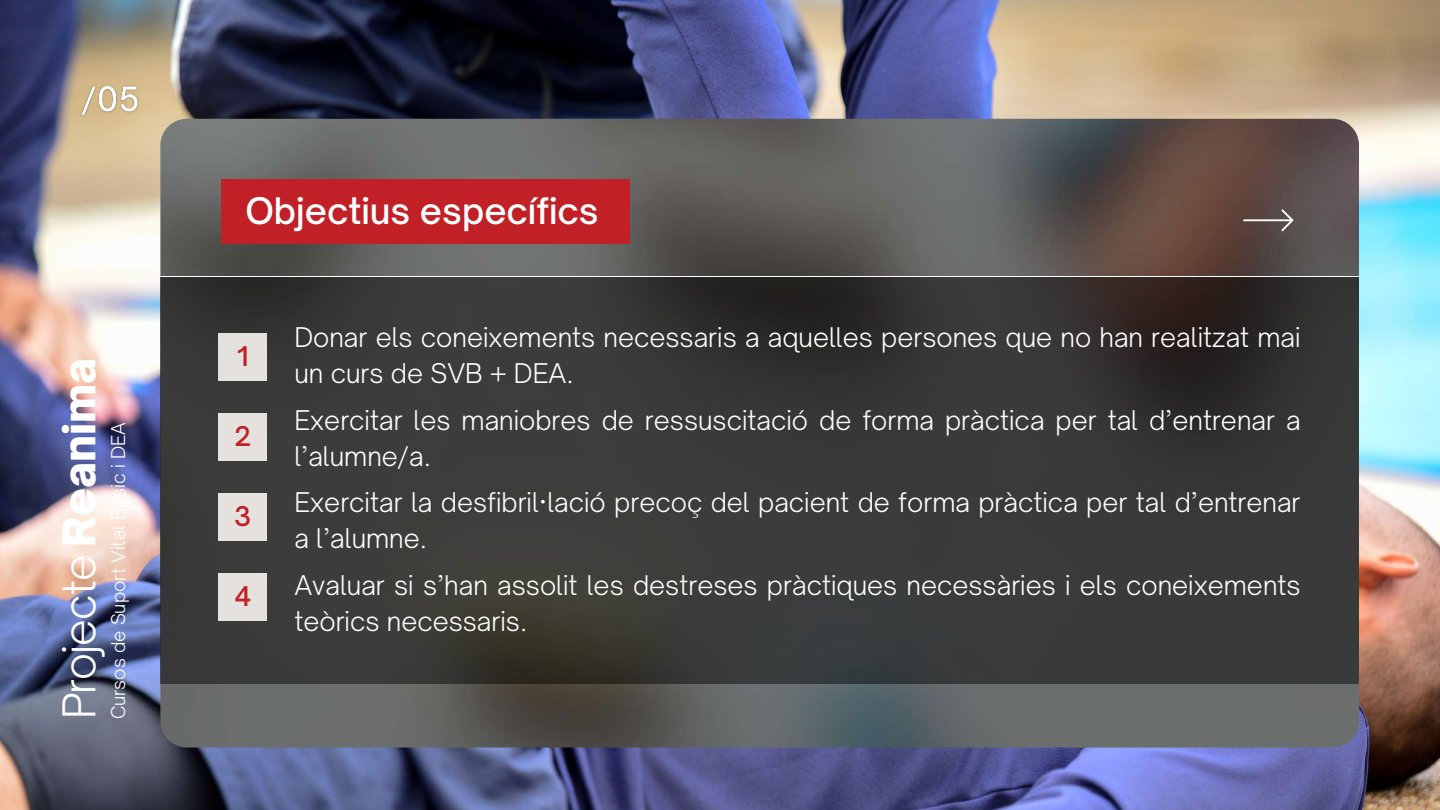
<style>
.page{position:relative;width:1440px;height:810px;background:#fff}
.page>*{position:absolute;margin:0;border:0;box-sizing:border-box;transform-origin:0 0}
.t1{font:300 43.2px "Open Sauce One";letter-spacing:-.025em;color:#fff}
.t2{font:500 35px "Open Sauce One";color:#fff}
.t3{font:300 26px/36px "Open Sauce One";color:#fff}
.t4{font:500 26px "Open Sauce One";color:#c02026}
.t5{font:300 18.2px "Open Sauce One";color:#fff}
.s1{font-weight:900}
</style>
<div class="page">
<img style="left:0;top:0;width:1440px;height:810px">
<img style="left:160px;top:119px;width:1198px;height:629px;border-radius:26px">
<svg style="left:160px;top:277px;width:1199px;height:407px;background:#373836"></svg>
<hr style="left:160px;top:276px;width:1199px;height:1px;background:#fff">
<svg style="left:1243px;top:209px;width:51px;height:22px"></svg>
<div style="left:221px;top:179px;width:409px;height:64px;background:#c02026"></div>
<img style="left:78px;top:80px;width:63px;height:40px">
<div style="left:219px;top:333px;width:48px;height:48px;background:#e5e1dc"></div>
<div style="left:219px;top:413px;width:48px;height:48px;background:#e5e1dc"></div>
<div style="left:219px;top:493px;width:48px;height:48px;background:#e5e1dc"></div>
<div style="left:219px;top:573px;width:48px;height:48px;background:#e5e1dc"></div>
<h1 class="t1" style="left:52px;top:719px;width:363px;rotate:-90deg">Projecte <span class="s1">Reanima</span></h1>
<p class="t5" style="left:107px;top:719px;width:299px;rotate:-90deg">Cursos de Suport Vital Bàsic i DEA</p>
<h2 class="t2" style="left:245px;top:189px;width:355px">Objectius específics</h2>
<p class="t4" style="left:237px;top:340px;width:13px">1</p>
<p class="t4" style="left:234px;top:420px;width:18px">2</p>
<p class="t4" style="left:234px;top:500px;width:19px">3</p>
<p class="t4" style="left:234px;top:580px;width:18px">4</p>
<p class="t3" style="left:294px;top:319px;width:1008px">Donar els coneixements necessaris a aquelles persones que no han realitzat mai un curs de SVB + DEA.</p>
<p class="t3" style="left:294px;top:402px;width:1008px">Exercitar les maniobres de ressuscitació de forma pràctica per tal d’entrenar a l’alumne/a.</p>
<p class="t3" style="left:294px;top:485px;width:1008px">Exercitar la desfibril·lació precoç del pacient de forma pràctica per tal d’entrenar a l’alumne.</p>
<p class="t3" style="left:294px;top:567px;width:1008px">Avaluar si s’han assolit les destreses pràctiques necessàries i els coneixements teòrics necessaris.</p>
</div>
